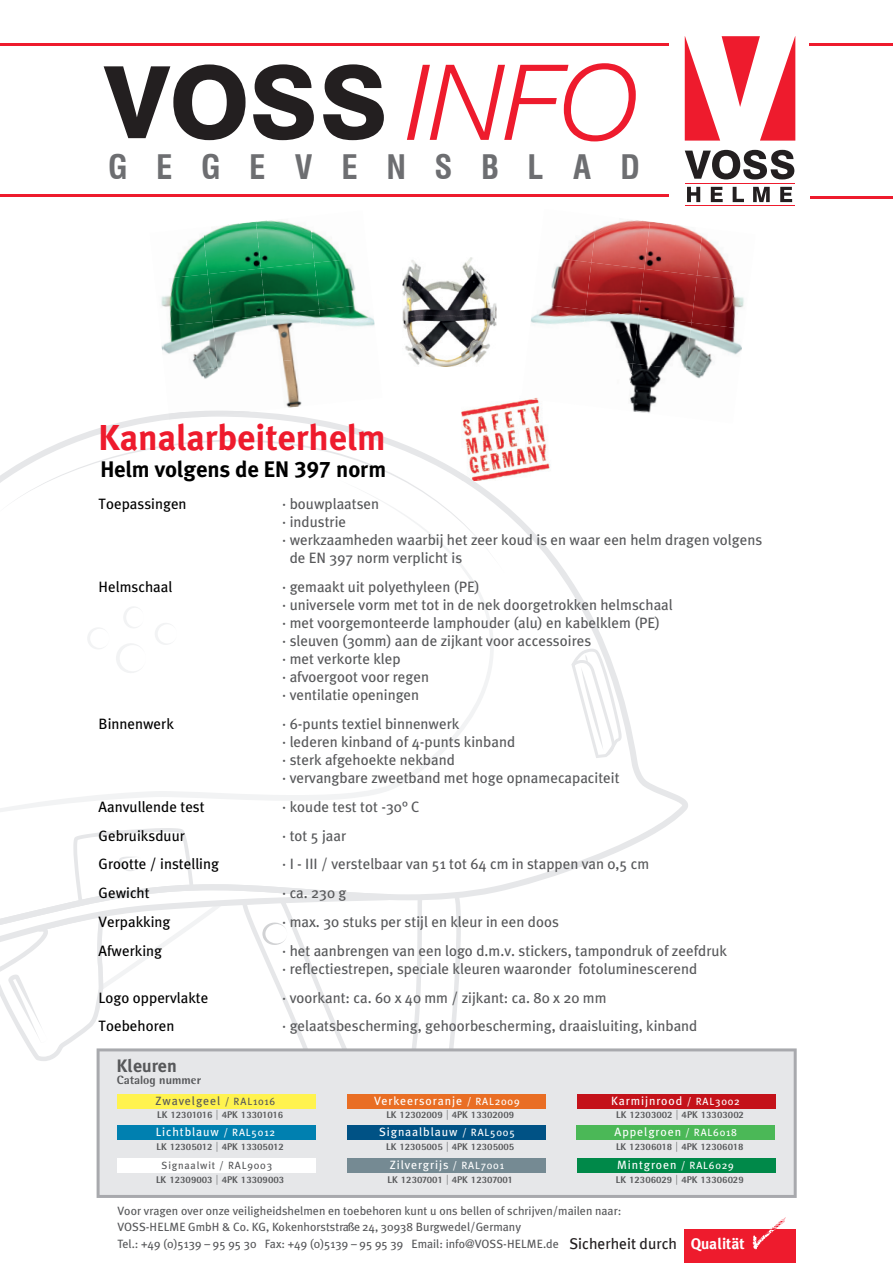
<style>
.page{position:relative;width:893px;height:1263px;background:#fff}
.page>*{position:absolute;margin:0;border:0;box-sizing:border-box;transform-origin:0 0}
.t1{font:italic 300 105.15px "Helvetica Neue LT Com";color:#ee1b2d}
.t2{font:700 36px "Meta";color:#ee1b2d}
.t3{font:700 condensed 33px "Swiss 721 BT";letter-spacing:.865em;color:#6d6e71}
.t4{font:22.5px "Meta Bold Turk LF";letter-spacing:-.005em;color:#000}
.t5{font:700 18px "Meta Plus";color:#57585a}
.t6{font:15px/18px "Meta Plus";color:#57585a}
.t7{font:15px/28.8px "Meta Plus";color:#000}
.t8{font:12px/16.5px "Meta Plus";color:#57585a}
.t9{font:12px "Meta Plus";letter-spacing:.075em;color:#fff}
.t10{font:12px "Meta Plus";letter-spacing:.075em;color:#57585a}
.t11{font:800 12px "AT Rotis Semi Sans";color:#57585a}
.t12{font:10.5px "Meta Plus";letter-spacing:.075em;color:#57585a}
.t13{font:800 9.75px "AT Rotis Semi Sans";color:#57585a}
.s1{font-size:10.5px}
.s2{font-size:15.6px;color:#231f20}
.s3{font-weight:700;font-size:15.6px;color:#fff}
</style>
<div class="page">
<svg style="left:412px;top:954px;width:48px;height:94px"></svg>
<svg style="left:69px;top:414px;width:619px;height:540px"></svg>
<svg style="left:571px;top:649px;width:50px;height:109px"></svg>
<svg style="left:0;top:828px;width:391px;height:233px"></svg>
<svg style="left:0;top:572px;width:495px;height:252px"></svg>
<svg style="left:0;top:439px;width:504px;height:133px"></svg>
<div style="left:684px;top:1229px;width:111px;height:34px;background:#ee1b2d"></div>
<svg style="left:752px;top:1217px;width:34px;height:33px"></svg>
<svg style="left:97px;top:1048px;width:699px;height:150px;fill:#e6e7e9"></svg>
<div style="left:576px;top:1125px;width:199px;height:15px;background:#4bb857"></div>
<div style="left:577px;top:1158px;width:199px;height:15px;background:#008949"></div>
<div style="left:347px;top:1094px;width:199px;height:14px;background:#e96e24"></div>
<div style="left:577px;top:1094px;width:199px;height:14px;background:#c4121a"></div>
<div style="left:117px;top:1094px;width:199px;height:14px;background:#fff34f"></div>
<div style="left:347px;top:1125px;width:199px;height:15px;background:#005285"></div>
<div style="left:117px;top:1125px;width:199px;height:15px;background:#0080b0"></div>
<div style="left:347px;top:1158px;width:199px;height:15px;background:#758a93"></div>
<div style="left:117px;top:1158px;width:199px;height:15px;background:#fff"></div>
<img style="left:461px;top:400px;width:90px;height:81px">
<svg style="left:461px;top:473px;width:13px;height:8px"></svg>
<img style="left:402px;top:257px;width:94px;height:109px">
<img style="left:314px;top:231px;width:29px;height:26px">
<img style="left:256px;top:220px;width:58px;height:43px">
<img style="left:208px;top:222px;width:53px;height:46px">
<img style="left:174px;top:233px;width:34px;height:41px">
<img style="left:314px;top:257px;width:42px;height:47px">
<img style="left:261px;top:263px;width:58px;height:47px">
<img style="left:207px;top:268px;width:59px;height:47px">
<img style="left:161px;top:274px;width:52px;height:47px">
<img style="left:319px;top:304px;width:56px;height:23px">
<img style="left:266px;top:310px;width:58px;height:47px">
<img style="left:212px;top:315px;width:59px;height:47px">
<img style="left:161px;top:321px;width:57px;height:47px">
<img style="left:282px;top:357px;width:20px;height:51px">
<img style="left:217px;top:362px;width:59px;height:53px">
<img style="left:164px;top:368px;width:59px;height:52px">
<img style="left:168px;top:411px;width:83px;height:9px">
<img style="left:565px;top:232px;width:26px;height:24px">
<img style="left:591px;top:220px;width:53px;height:42px">
<img style="left:644px;top:221px;width:53px;height:48px">
<img style="left:697px;top:233px;width:34px;height:42px">
<img style="left:551px;top:256px;width:40px;height:47px">
<img style="left:585px;top:262px;width:59px;height:48px">
<img style="left:638px;top:269px;width:59px;height:47px">
<img style="left:691px;top:275px;width:53px;height:48px">
<img style="left:531px;top:303px;width:54px;height:22px">
<img style="left:580px;top:310px;width:58px;height:47px">
<img style="left:632px;top:316px;width:59px;height:47px">
<img style="left:685px;top:323px;width:57px;height:47px">
<img style="left:521px;top:402px;width:30px;height:3px">
<img style="left:625px;top:357px;width:8px;height:6px">
<img style="left:627px;top:363px;width:58px;height:54px">
<img style="left:680px;top:370px;width:27px;height:54px">
<img style="left:521px;top:397px;width:30px;height:5px">
<hr style="left:0;top:43px;width:669px;height:3px;background:#ee1b2d">
<svg style="left:104px;top:64px;width:280px;height:76px"></svg>
<svg style="left:684px;top:36px;width:111px;height:105px"></svg>
<svg style="left:684px;top:150px;width:110px;height:29px"></svg>
<svg style="left:687px;top:187px;width:105px;height:15px"></svg>
<hr style="left:685px;top:183px;width:109px;height:1px;background:#ee1b2d">
<hr style="left:685px;top:205px;width:109px;height:1px;background:#ee1b2d">
<hr style="left:809px;top:43px;width:83px;height:2px;background:#ee1b2d">
<hr style="left:0;top:195px;width:669px;height:2px;background:#ee1b2d">
<hr style="left:810px;top:196px;width:82px;height:2px;background:#ee1b2d">
<h1 class="t1" style="left:406px;top:42px;width:233px">INFO</h1>
<h3 class="t3" style="left:108px;top:153px;width:533px">GEGEVENSBLAD</h3>
<h2 class="t2" style="left:99px;top:417px;width:288px">Kanalarbeiterhelm</h2>
<h3 class="t4" style="left:100px;top:460px;width:287px">Helm volgens de EN 397 norm</h3>
<p class="t7" style="left:99px;top:491px;width:89px">Toepassingen</p>
<p class="t7" style="left:99px;top:574px;width:75px">Helmschaal</p>
<p class="t7" style="left:99px;top:710px;width:77px">Binnenwerk</p>
<p class="t7" style="left:99px;top:793px;width:122px">Aanvullende test<br>Gebruiksduur<br>Grootte / instelling<br>Gewicht<br>Verpakking<br>Afwerking</p>
<p class="t7" style="left:99px;top:984px;width:111px">Logo oppervlakte<br>Toebehoren</p>
<p class="t5" style="left:116px;top:1055px;width:62px">Kleuren</p>
<p class="t6" style="left:282px;top:496px;width:99px">· bouwplaatsen</p>
<p class="t6" style="left:282px;top:514px;width:65px">· industrie</p>
<p class="t6" style="left:282px;top:532px;width:481px">· werkzaamheden waarbij het zeer koud is en waar een helm dragen volgens</p>
<p class="t6" style="left:290px;top:550px;width:174px">de EN 397 norm verplicht is</p>
<p class="t6" style="left:282px;top:579px;width:392px">· gemaakt uit polyethyleen (PE)<br>· universele vorm met tot in de nek doorgetrokken helmschaal · met voorgemonteerde lamphouder (alu) en kabelklem (PE)<br>· sleuven (30mm) aan de zijkant voor accessoires<br>· met verkorte klep<br>· afvoergoot voor regen<br>· ventilatie openingen</p>
<p class="t6" style="left:282px;top:716px;width:339px">· 6-punts textiel binnenwerk<br>· lederen kinband of 4-punts kinband<br>· sterk afgehoekte nekband<br>· vervangbare zweetband met hoge opnamecapaciteit</p>
<p class="t6" style="left:282px;top:793px;width:446px;line-height:28.8px">· koude test tot -30° C<br>· tot 5 jaar<br>· I - III / verstelbaar van 51 tot 64 cm in stappen van 0,5 cm<br>· ca. 230 g<br>· max. 30 stuks per stijl en kleur in een doos<br>· het aanbrengen van een logo d.m.v. stickers, tampondruk of zeefdruk</p>
<p class="t6" style="left:282px;top:955px;width:417px;line-height:28.8px">· reflectiestrepen, speciale kleuren waaronder fotoluminescerend · voorkant: ca. 60 x 40 mm / zijkant: ca. 80 x 20 mm<br>· gelaatsbescherming, gehoorbescherming, draaisluiting, kinband</p>
<p class="t11" style="left:117px;top:1074px;width:86px">Catalog nummer</p>
<p class="t13" style="left:157px;top:1110px;width:127px">LK 12301016 | 4PK 13301016</p>
<p class="t13" style="left:156px;top:1142px;width:129px">LK 12305012 | 4PK 13305012</p>
<p class="t13" style="left:156px;top:1175px;width:130px">LK 12309003 | 4PK 13309003</p>
<p class="t10" style="left:156px;top:1095px;width:121px">Zwavelgeel <span class="s1">/ RAL1016</span></p>
<p class="t9" style="left:374px;top:1095px;width:147px">Verkeersoranje <span class="s1">/ RAL2009</span></p>
<p class="t9" style="left:611px;top:1095px;width:130px">Karmijnrood <span class="s1">/ RAL3002</span></p>
<p class="t9" style="left:156px;top:1127px;width:121px">Lichtblauw <span class="s1">/ RAL5012</span></p>
<p class="t9" style="left:379px;top:1127px;width:137px">Signaalblauw <span class="s1">/ RAL5005</span></p>
<p class="t12" style="left:162px;top:1161px;width:112px">Signaalwit / RAL9003</p>
<p class="t9" style="left:390px;top:1160px;width:116px">Zilvergrijs <span class="s1">/ RAL7001</span></p>
<p class="t13" style="left:386px;top:1110px;width:129px">LK 12302009 | 4PK 13302009</p>
<p class="t13" style="left:386px;top:1142px;width:130px">LK 12305005 | 4PK 12305005</p>
<p class="t13" style="left:387px;top:1175px;width:127px">LK 12307001 | 4PK 12307001</p>
<p class="t13" style="left:616px;top:1110px;width:129px">LK 12303002 | 4PK 13303002</p>
<p class="t9" style="left:614px;top:1127px;width:124px">Appelgroen <span class="s1">/ RAL6018</span></p>
<p class="t13" style="left:616px;top:1142px;width:129px">LK 12306018 | 4PK 12306018</p>
<p class="t9" style="left:617px;top:1160px;width:118px">Mintgroen <span class="s1">/ RAL6029</span></p>
<p class="t13" style="left:616px;top:1175px;width:129px">LK 12306029 | 4PK 13306029</p>
<p class="t8" style="left:117px;top:1203px;width:505px">Voor vragen over onze veiligheidshelmen en toebehoren kunt u ons bellen of schrijven/mailen naar:</p>
<p class="t8" style="left:117px;top:1219px;width:628px">VOSS-HELME GmbH &amp; Co. KG, Kokenhorststraße 24, 30938 Burgwedel/Germany<br>Tel.: +49 (0)5139 – 95 95 30 Fax: +49 (0)5139 – 95 95 39 Email: info@VOSS-HELME.de <span class="s2">Sicherheit durch</span> <span class="s3">Qualität</span></p>
</div>
